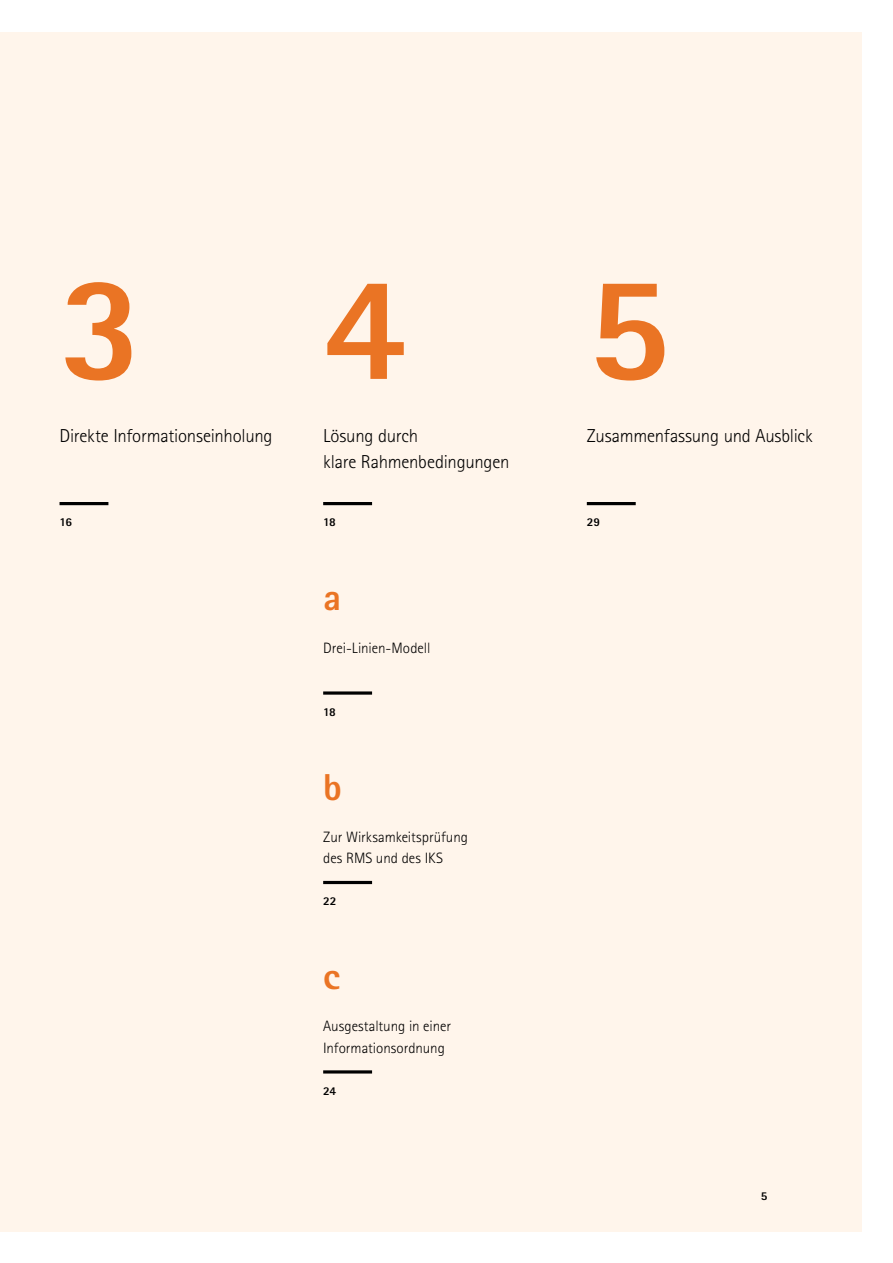
<style>
.page{position:relative;width:893px;height:1263px;background:#fff}
.page>*{position:absolute;margin:0;border:0;box-sizing:border-box;transform-origin:0 0}
.t1{font:800 150px "Rotis Sans Serif Pro";color:#ea7424}
.t2{font:800 37.5px "Rotis Sans Serif Pro";color:#ea7424}
._12_5_Pt_Light{font:300 18.75px/26.2px "Rotis Sans Serif Pro";letter-spacing:-.01em;color:#000}
._10_Pt_Light{font:300 15px/21px "Rotis Sans Serif Pro";color:#000}
.t3{font:800 12px "Rotis Sans Serif Pro";letter-spacing:-.03em;color:#000}
</style>
<div class="page">
<div style="left:0;top:32px;width:861px;height:1199px;background:#fff5eb"></div>
<hr style="left:323px;top:502px;width:49px;height:3px;background:#000">
<svg style="left:323px;top:691px;width:49px;height:4px"></svg>
<hr style="left:323px;top:881px;width:49px;height:3px;background:#000">
<hr style="left:323px;top:1070px;width:49px;height:3px;background:#000">
<hr style="left:60px;top:502px;width:48px;height:3px;background:#000">
<hr style="left:587px;top:502px;width:49px;height:3px;background:#000">
<p class="t1" style="left:60px;top:233px;width:85px">3</p>
<p class="t1" style="left:323px;top:233px;width:85px">4</p>
<p class="t1" style="left:587px;top:233px;width:85px">5</p>
<p class="_12_5_Pt_Light" style="left:60px;top:423px;width:215px">Direkte Informationseinholung</p>
<p class="t3" style="left:60px;top:514px;width:14px">16</p>
<p class="_12_5_Pt_Light" style="left:323px;top:423px;width:188px">Lösung durch<br>klare Rahmenbedingungen</p>
<p class="t3" style="left:323px;top:514px;width:14px">18</p>
<p class="t2" style="left:323px;top:574px;width:20px">a</p>
<p class="_10_Pt_Light" style="left:323px;top:637px;width:109px">Drei-Linien-Modell</p>
<p class="t3" style="left:323px;top:704px;width:14px">18</p>
<p class="t2" style="left:323px;top:763px;width:20px">b</p>
<p class="_10_Pt_Light" style="left:323px;top:827px;width:146px">Zur Wirksamkeitsprüfung des RMS und des IKS</p>
<p class="t3" style="left:323px;top:893px;width:15px">22</p>
<p class="t2" style="left:323px;top:953px;width:18px">c</p>
<p class="_10_Pt_Light" style="left:323px;top:1016px;width:130px">Ausgestaltung in einer<br>Informationsordnung</p>
<p class="t3" style="left:323px;top:1083px;width:15px">24</p>
<p class="_12_5_Pt_Light" style="left:587px;top:423px;width:227px">Zusammenfassung und Ausblick</p>
<p class="t3" style="left:587px;top:514px;width:15px">29</p>
<p class="t3" style="left:761px;top:1188px;width:8px">5</p>
</div>
